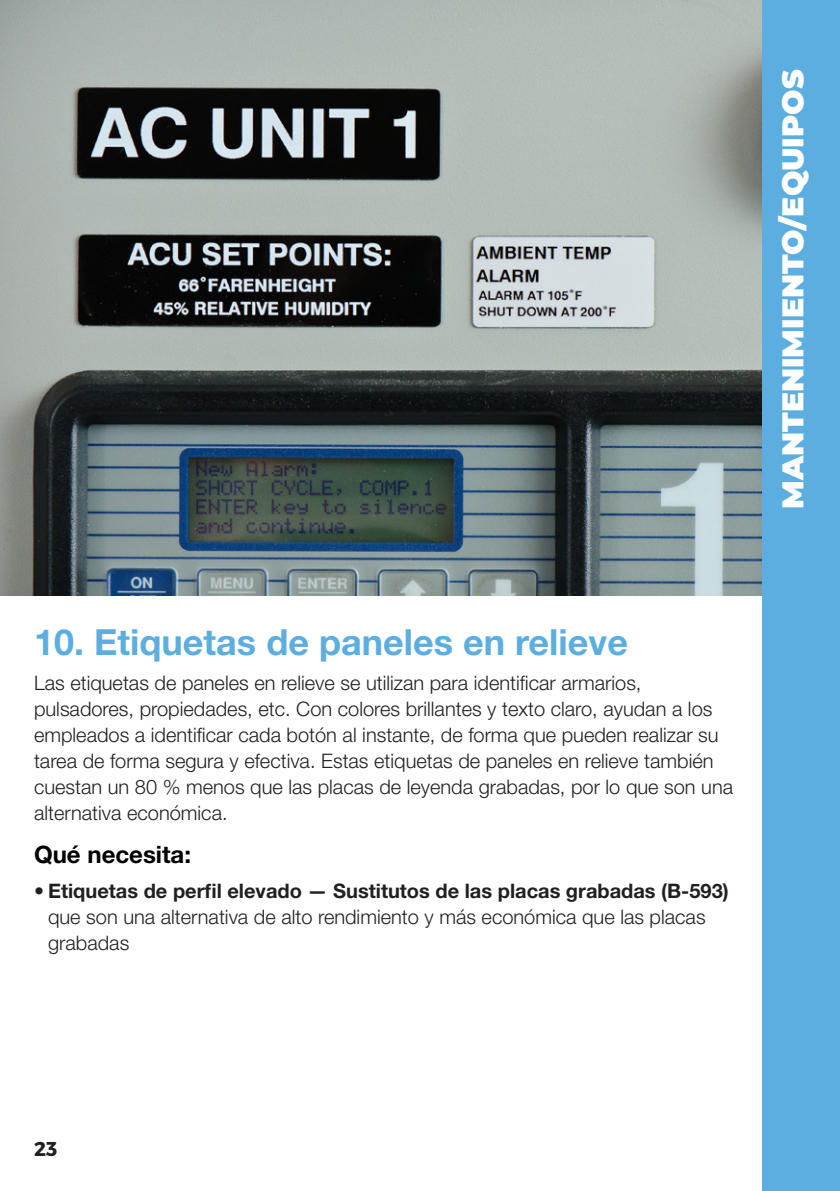
<style>
.page{position:relative;width:840px;height:1191px;background:#fff}
.page>*{position:absolute;margin:0;border:0;box-sizing:border-box;transform-origin:0 0}
.t1{font:700 36px "Helvetica Neue LT Pro";color:#5daee0}
.t2{font:900 30px "Montserrat";color:#fff}
.t3{font:700 24px "Helvetica Neue LT Pro";color:#000}
.t4{font:300 20px/26px "Helvetica Neue LT Pro";color:#231f20}
.t5{font:700 20px "Helvetica Neue LT Pro";color:#231f20}
.t6{font:700 20px "Montserrat";color:#231f20}
</style>
<div class="page">
<img style="left:0;top:0;width:762px;height:595px">
<div style="left:762px;top:0;width:77px;height:595px;background:#5daee0"></div>
<div style="left:762px;top:595px;width:77px;height:596px;background:#5daee0"></div>
<h2 class="t2" style="left:770px;top:509px;width:441px;rotate:-90deg">MANTENIMIENTO/EQUIPOS</h2>
<h1 class="t1" style="left:34px;top:619px;width:595px">10. Etiquetas de paneles en relieve</h1>
<p class="t4" style="left:34px;top:669px;width:700px">Las etiquetas de paneles en relieve se utilizan para identificar armarios, pulsadores, propiedades, etc. Con colores brillantes y texto claro, ayudan a los empleados a identificar cada botón al instante, de forma que pueden realizar su tarea de forma segura y efectiva. Estas etiquetas de paneles en relieve también cuestan un 80 % menos que las placas de leyenda grabadas, por lo que son una alternativa económica.</p>
<p class="t3" style="left:34px;top:839px;width:158px">Qué necesita:</p>
<p class="t5" style="left:34px;top:878px;width:695px">• Etiquetas de perfil elevado — Sustitutos de las placas grabadas (B-593)</p>
<p class="t4" style="left:48px;top:903px;width:658px">que son una alternativa de alto rendimiento y más económica que las placas grabadas</p>
<p class="t6" style="left:34px;top:1136px;width:25px">23</p>
</div>
